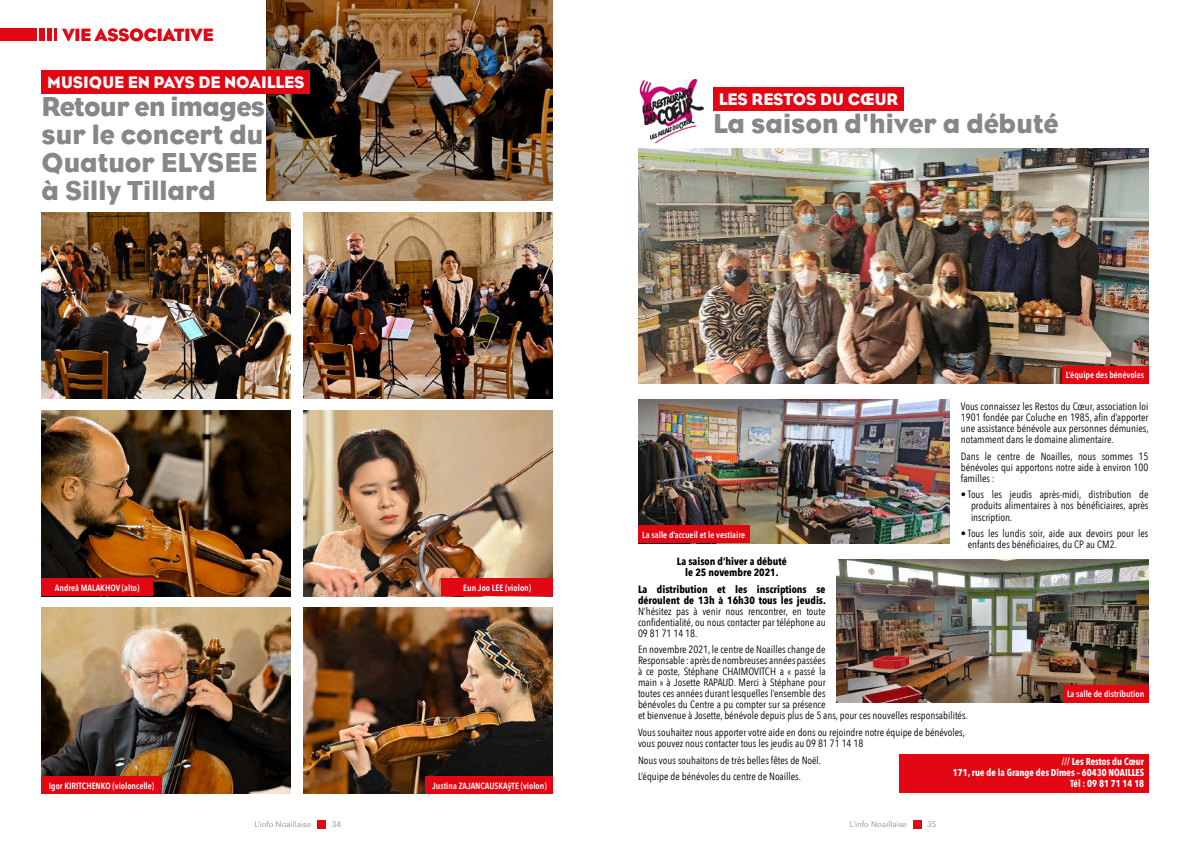
<style>
.page{position:relative;width:1191px;height:842px;background:#fff}
.page>*{position:absolute;margin:0;border:0;box-sizing:border-box;transform-origin:0 0}
.t1{font:28px/28px "Eagle";color:#878787}
.t2{font:18px "Eagle";color:#e30613}
.t3{font:17px "Eagle";color:#fff}
.t4{font:10.5px/11px "Avenir Next Condensed";color:#000;text-align:justify}
.t5{font:700 10.5px/11px "Avenir Next Condensed";color:#000;text-align:center}
.t6{font:700 10px/11px "Avenir Next Condensed";color:#fff;text-align:right;scale:.94 1}
.t7{font:600 9px "Avenir Next Condensed";color:#fff}
.t8{font:8px "Avenir Next";color:#878787}
</style>
<div class="page">
<img style="left:266px;top:0;width:287px;height:201px">
<img style="left:42px;top:213px;width:249px;height:185px">
<img style="left:42px;top:410px;width:249px;height:186px">
<img style="left:42px;top:608px;width:249px;height:186px">
<img style="left:304px;top:213px;width:249px;height:185px">
<img style="left:304px;top:410px;width:249px;height:186px">
<img style="left:304px;top:608px;width:249px;height:186px">
<div style="left:42px;top:71px;width:268px;height:23px;background:#e30613"></div>
<div style="left:713px;top:88px;width:191px;height:23px;background:#e30613"></div>
<img style="left:638px;top:148px;width:510px;height:235px">
<div style="left:899px;top:754px;width:249px;height:16px;background:#e30613"></div>
<div style="left:899px;top:765px;width:249px;height:16px;background:#e30613"></div>
<div style="left:899px;top:776px;width:249px;height:16px;background:#e30613"></div>
<img style="left:638px;top:400px;width:311px;height:143px">
<img style="left:837px;top:559px;width:311px;height:144px">
<div style="left:1061px;top:366px;width:87px;height:17px;background:#e30613"></div>
<div style="left:638px;top:526px;width:111px;height:17px;background:#e30613"></div>
<div style="left:1062px;top:685px;width:86px;height:18px;background:#e30613"></div>
<div style="left:42px;top:579px;width:111px;height:17px;background:#e30613"></div>
<div style="left:42px;top:776px;width:120px;height:18px;background:#e30613"></div>
<div style="left:441px;top:579px;width:112px;height:17px;background:#e30613"></div>
<div style="left:426px;top:776px;width:127px;height:18px;background:#e30613"></div>
<img style="left:639px;top:79px;width:64px;height:64px">
<div style="left:317px;top:820px;width:9px;height:9px;background:#e30613"></div>
<div style="left:912px;top:820px;width:9px;height:9px;background:#e30613"></div>
<div style="left:0;top:28px;width:36px;height:13px;background:#e30613"></div>
<div style="left:39px;top:28px;width:6px;height:13px;background:#e30613"></div>
<div style="left:47px;top:28px;width:5px;height:13px;background:#e30613"></div>
<svg style="left:54px;top:28px;width:3px;height:13px"></svg>
<h2 class="t2" style="left:62px;top:24px;width:152px">VIE ASSOCIATIVE</h2>
<h3 class="t3" style="left:47px;top:72px;width:259px">MUSIQUE EN PAYS DE NOAILLES</h3>
<h1 class="t1" style="left:42px;top:92px;width:225px">Retour en images sur le concert du<br>Quatuor ELYSEE à Silly Tillard</h1>
<h3 class="t3" style="left:718px;top:90px;width:181px">LES RESTOS DU CŒUR</h3>
<h1 class="t1" style="left:713px;top:110px;width:347px">La saison d'hiver a débuté</h1>
<p class="t7" style="left:1065px;top:367px;width:80px">L’équipe des bénévoles</p>
<p class="t7" style="left:55px;top:580px;width:86px">Andreå MALAKHOV (alto)</p>
<p class="t7" style="left:49px;top:778px;width:107px">Igor KIRITCHENKO (violoncelle)</p>
<p class="t7" style="left:463px;top:580px;width:69px">Eun Joo LEE (violon)</p>
<p class="t7" style="left:432px;top:778px;width:116px">Justina ZAJANCAUSKAÿTE (violon)</p>
<p class="t7" style="left:642px;top:527px;width:104px">La salle d’accueil et le vestiaire</p>
<p class="t4" style="left:960px;top:400px;width:189px">Vous connaissez les Restos du Cœur, association loi 1901 fondée par Coluche en 1985, afin d’apporter une assistance bénévole aux personnes démunies, notamment dans le domaine alimentaire.</p>
<p class="t4" style="left:960px;top:450px;width:189px">Dans le centre de Noailles, nous sommes 15 bénévoles qui apportons notre aide à environ 100 familles :</p>
<p class="t4" style="left:971px;top:489px;width:179px;text-indent:-10px">• Tous les jeudis après-midi, distribution de produits alimentaires à nos bénéficiaires, après inscription.</p>
<p class="t4" style="left:967px;top:527px;width:182px;text-indent:-7px">• Tous les lundis soir, aide aux devoirs pour les enfants des bénéficiaires, du CP au CM2.</p>
<p class="t5" style="left:677px;top:556px;width:111px">La saison d’hiver a débuté le 25 novembre 2021.</p>
<p class="t5" style="left:638px;top:583px;width:189px;text-align:left">La distribution et les inscriptions se déroulent de 13h à 16h30 tous les jeudis.</p>
<p class="t4" style="left:638px;top:605px;width:189px">N’hésitez pas à venir nous rencontrer, en toute confidentialité, ou nous contacter par téléphone au 09 81 71 14 18.</p>
<p class="t4" style="left:638px;top:643px;width:331px;text-align:left">En novembre 2021, le centre de Noailles change de<br>Responsable : après de nombreuses années passées<br>à ce poste, Stéphane CHAIMOVITCH a « passé la<br>main » à Josette RAPAUD. Merci à Stéphane pour<br>toutes ces années durant lesquelles l’ensemble des<br>bénévoles du Centre a pu compter sur sa présence<br>et bienvenue à Josette, bénévole depuis plus de 5 ans, pour ces nouvelles responsabilités.</p>
<p class="t4" style="left:638px;top:726px;width:329px">Vous souhaitez nous apporter votre aide en dons ou rejoindre notre équipe de bénévoles, vous pouvez nous contacter tous les jeudis au 09 81 71 14 18</p>
<p class="t4" style="left:638px;top:751px;width:185px;line-height:16.7px">Nous vous souhaitons de très belles fêtes de Noël.<br>L’équipe de bénévoles du centre de Noailles.</p>
<p class="t7" style="left:1067px;top:686px;width:79px">La salle de distribution</p>
<p class="t6" style="left:953px;top:756px;width:205px">/// Les Restos du Cœur<br>171, rue de la Grange des Dîmes – 60430 NOAILLES<br>Tél : 09 81 71 14 18</p>
<p class="t8" style="left:254px;top:818px;width:58px">L’info Noaillaise</p>
<p class="t8" style="left:332px;top:818px;width:11px">34</p>
<p class="t8" style="left:850px;top:818px;width:58px">L’info Noaillaise</p>
<p class="t8" style="left:927px;top:818px;width:11px">35</p>
</div>
